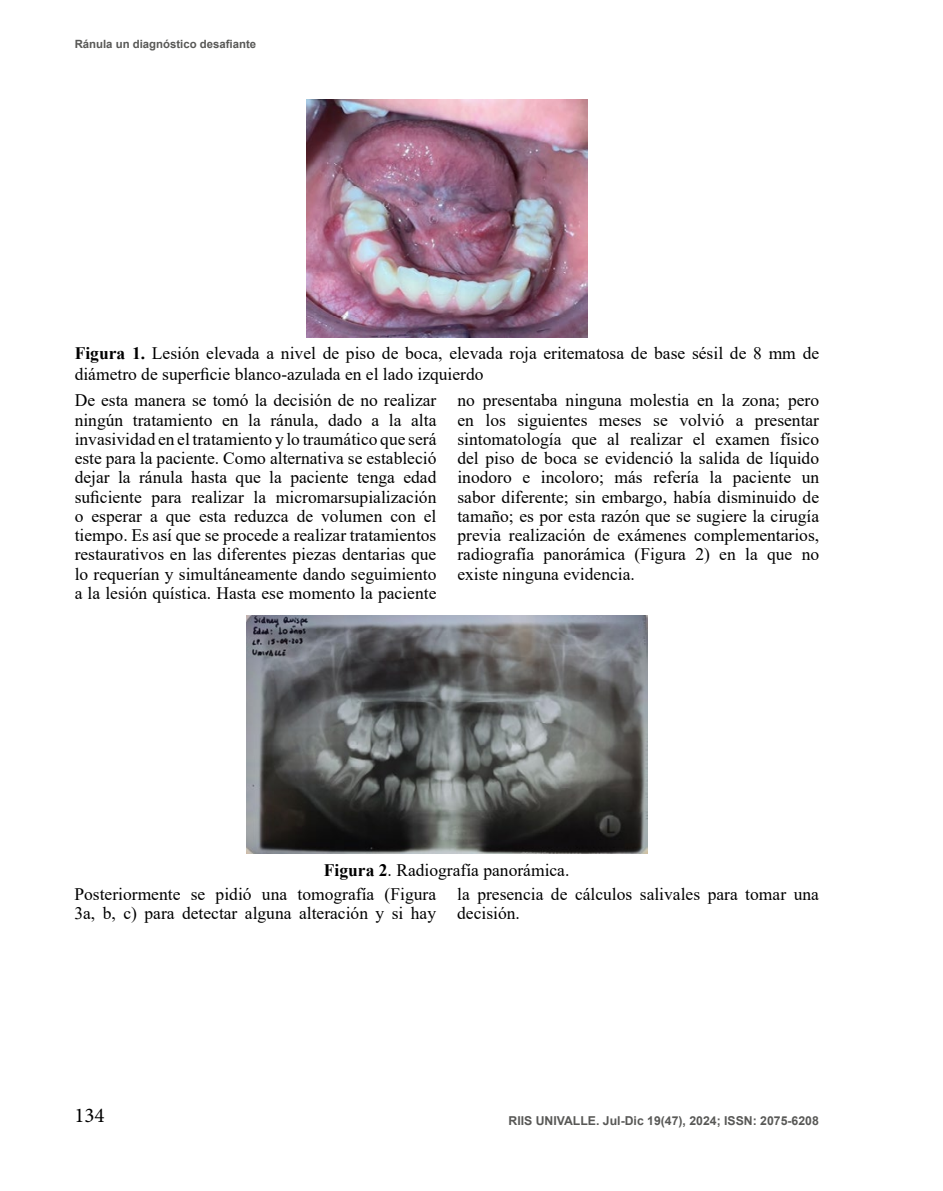
<style>
.page{position:relative;width:943px;height:1191px;background:#fff}
.page>*{position:absolute;margin:0;border:0;box-sizing:border-box;transform-origin:0 0}
.t1{font:21px "Minion Pro";color:#000}
.t2{font:17.5px/19.2px "Times New Roman";color:#000}
.t3{font:700 12.25px "Arial";color:#585856}
.t4{font:700 11.38px "Arial";color:#585856}
.s1{font-weight:700}
</style>
<div class="page">
<img style="left:306px;top:99px;width:281px;height:238px">
<img style="left:246px;top:615px;width:401px;height:238px">
<p class="t4" style="left:75px;top:36px;width:183px">Ránula un diagnóstico desafiante</p>
<p class="t2" style="left:75px;top:342px;width:746px;line-height:20.8px"><span class="s1">Figura 1.</span> Lesión elevada a nivel de piso de boca, elevada roja eritematosa de base sésil de 8 mm de diámetro de superficie blanco-azulada en el lado izquierdo</p>
<p class="t2" style="left:75px;top:390px;width:363px;text-align:justify">De esta manera se tomó la decisión de no realizar ningún tratamiento en la ránula, dado a la alta invasividad en el tratamiento y lo traumático que será este para la paciente. Como alternativa se estableció dejar la ránula hasta que la paciente tenga edad suficiente para realizar la micromarsupialización o esperar a que esta reduzca de volumen con el tiempo. Es así que se procede a realizar tratamientos restaurativos en las diferentes piezas dentarias que lo requerían y simultáneamente dando seguimiento a la lesión quística. Hasta ese momento la paciente</p>
<p class="t2" style="left:457px;top:390px;width:363px;text-align:justify">no presentaba ninguna molestia en la zona; pero en los siguientes meses se volvió a presentar sintomatología que al realizar el examen físico del piso de boca se evidenció la salida de líquido inodoro e incoloro; más refería la paciente un sabor diferente; sin embargo, había disminuido de tamaño; es por esta razón que se sugiere la cirugía previa realización de exámenes complementarios, radiografía panorámica (Figura 2) en la que no existe ninguna evidencia.</p>
<p class="t2" style="left:74px;top:857px;width:496px;line-height:24.2px;text-indent:249px"><span class="s1">Figura 2</span>. Radiografía panorámica.<br>Posteriormente se pidió una tomografía (Figura</p>
<p class="t2" style="left:74px;top:903px;width:363px">3a, b, c) para detectar alguna alteración y si hay</p>
<p class="t2" style="left:457px;top:883px;width:363px">la presencia de cálculos salivales para tomar una decisión.</p>
<p class="t1" style="left:74px;top:1101px;width:32px">134</p>
<p class="t3" style="left:508px;top:1111px;width:312px">RIIS UNIVALLE. Jul-Dic 19(47), 2024; ISSN: 2075-6208</p>
</div>
